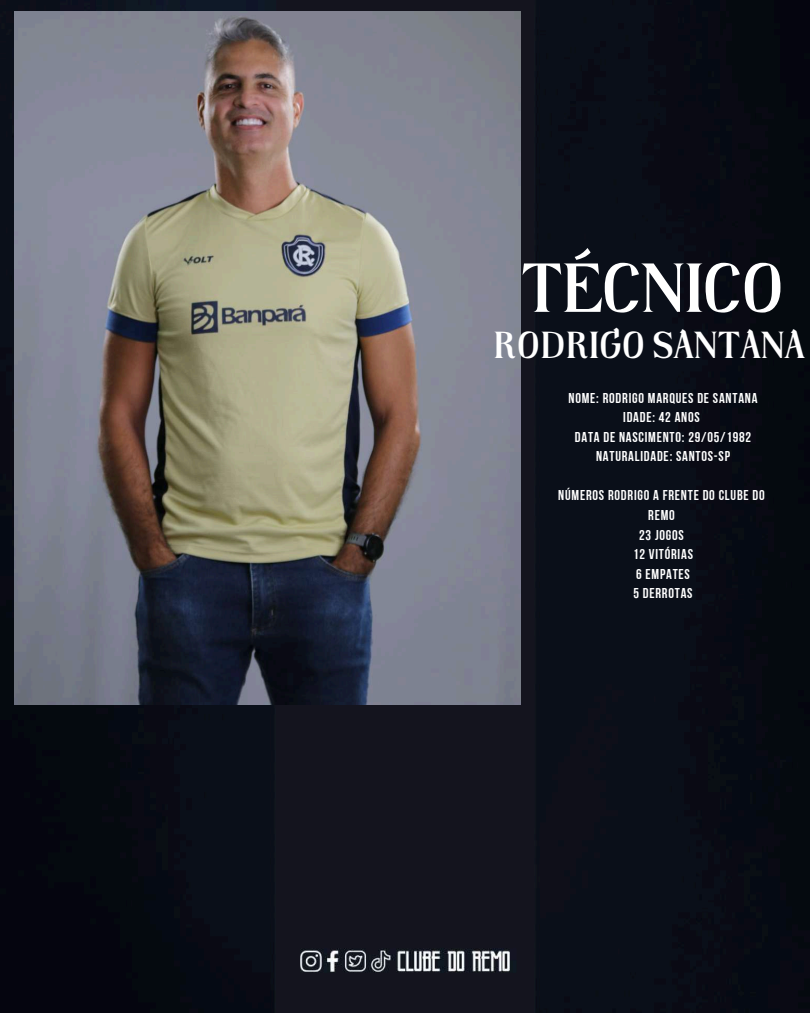
<style>
.page{position:relative;width:810px;height:1013px;background:#fff}
.page>*{position:absolute;margin:0;border:0;box-sizing:border-box;transform-origin:0 0}
.t1{font:700 71.1px "Tropikal";color:#fff}
.t2{font:700 38.7px "Tropikal";color:#fff}
.t3{font:14.2px/19.6px "Bebas Neue Cyrillic";letter-spacing:.055em;color:#fff;text-align:center}
</style>
<div class="page">
<img style="left:0;top:0;width:810px;height:1012px">
<img style="left:14px;top:12px;width:506px;height:693px">
<h1 class="t1" style="left:521px;top:258px;width:264px">TÉCNICO</h1>
<h2 class="t2" style="left:493px;top:329px;width:313px">RODRIGO SANTANA</h2>
<p class="t3" style="left:569px;top:389px;width:190px">NOME: RODRIGO MARQUES DE SANTANA<br>IDADE: 42 ANOS<br>DATA DE NASCIMENTO: 29/05/1982<br>NATURALIDADE: SANTOS-SP</p>
<p class="t3" style="left:558px;top:487px;width:208px">NÚMEROS RODRIGO A FRENTE DO CLUBE DO<br>REMO<br>23 JOGOS<br>12 VITÓRIAS<br>6 EMPATES<br>5 DERROTAS</p>
</div>
